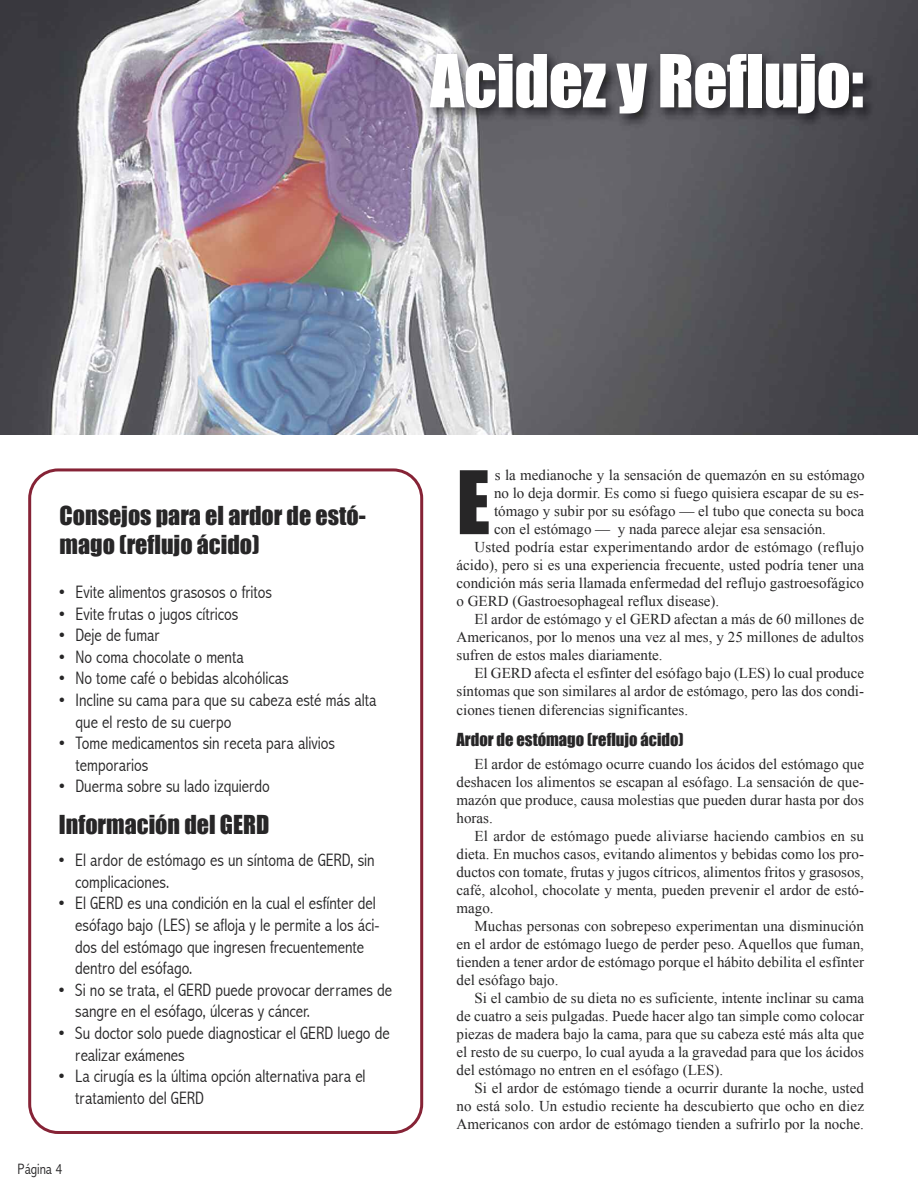
<style>
.page{position:relative;width:918px;height:1188px;background:#fff}
.page>*{position:absolute;margin:0;border:0;box-sizing:border-box;transform-origin:0 0}
.t1{font:80.85px "Impact";color:#272627}
.t2{font:67.5px "Impact";letter-spacing:-.01em;color:#fff}
.t3{font:24px/28.8px "Impact";color:#272627}
.t4{font:300 condensed 18px/21.6px "Abadi";color:#272627}
.t5{font:16.5px "Impact";color:#272627}
.t6{font:15px/18px "Times New Roman";color:#272627;text-align:justify}
.t7{font:300 condensed 15px "Abadi";color:#272627}
</style>
<div class="page">
<img style="left:0;top:0;width:918px;height:435px">
<svg style="left:28px;top:468px;width:395px;height:666px"></svg>
<img style="left:263px;top:39px;width:654px;height:108px">
<h2 class="t2" style="left:430px;top:39px;width:435px">Acidez y Reflujo:</h2>
<h3 class="t3" style="left:60px;top:501px;width:308px">Consejos para el ardor de estó&shy;mago (reflujo ácido)</h3>
<p class="t4" style="left:58px;top:582px;width:216px">• Evite alimentos grasosos o fritos</p>
<p class="t4" style="left:58px;top:603px;width:182px">• Evite frutas o jugos cítricos</p>
<p class="t4" style="left:58px;top:625px;width:104px">• Deje de fumar</p>
<p class="t4" style="left:58px;top:647px;width:188px">• No coma chocolate o menta</p>
<p class="t4" style="left:58px;top:668px;width:233px">• No tome café o bebidas alcohólicas</p>
<p class="t4" style="left:76px;top:690px;width:303px;text-indent:-18px">• Incline su cama para que su cabeza esté más alta que el resto de su cuerpo</p>
<p class="t4" style="left:76px;top:733px;width:261px;text-indent:-18px">• Tome medicamentos sin receta para alivios temporarios</p>
<p class="t4" style="left:58px;top:776px;width:214px">• Duerma sobre su lado izquierdo</p>
<h3 class="t3" style="left:59px;top:810px;width:212px">Información del GERD</h3>
<p class="t4" style="left:75px;top:850px;width:301px;text-indent:-18px">• El ardor de estómago es un síntoma de GERD, sin complicaciones.</p>
<p class="t4" style="left:75px;top:893px;width:306px;text-indent:-18px">• El GERD es una condición en la cual el esfínter del esófago bajo (LES) se afloja y le permite a los áci&shy;dos del estómago que ingresen frecuentemente dentro del esófago.</p>
<p class="t4" style="left:75px;top:980px;width:318px;text-indent:-18px">• Si no se trata, el GERD puede provocar derrames de sangre en el esófago, úlceras y cáncer.</p>
<p class="t4" style="left:75px;top:1023px;width:316px;text-indent:-18px">• Su doctor solo puede diagnosticar el GERD luego de realizar exámenes</p>
<p class="t4" style="left:75px;top:1066px;width:292px;text-indent:-18px">• La cirugía es la última opción alternativa para el tratamiento del GERD</p>
<p class="t7" style="left:18px;top:1161px;width:46px">Página 4</p>
<h1 class="t1" style="left:457px;top:453px;width:35px">E</h1>
<p class="t6" style="left:495px;top:466px;width:371px">s la medianoche y la sensación de quemazón en su estómago</p>
<p class="t6" style="left:494px;top:484px;width:371px">no lo deja dormir. Es como si fuego quisiera escapar de su es-</p>
<p class="t6" style="left:494px;top:502px;width:371px">tómago y subir por su esófago — el tubo que conecta su boca</p>
<p class="t6" style="left:494px;top:520px;width:333px">con el estómago — y nada parece alejar esa sensación.</p>
<p class="t6" style="left:475px;top:538px;width:391px">Usted podría estar experimentando ardor de estómago (reflujo</p>
<p class="t6" style="left:457px;top:556px;width:409px">ácido), pero si es una experiencia frecuente, usted podría tener una</p>
<p class="t6" style="left:457px;top:574px;width:409px">condición más seria llamada enfermedad del reflujo gastroesofágico</p>
<p class="t6" style="left:457px;top:592px;width:264px">o GERD (Gastroesophageal reflux disease).</p>
<p class="t6" style="left:475px;top:610px;width:391px">El ardor de estómago y el GERD afectan a más de 60 millones de</p>
<p class="t6" style="left:457px;top:628px;width:409px">Americanos, por lo menos una vez al mes, y 25 millones de adultos</p>
<p class="t6" style="left:457px;top:646px;width:208px">sufren de estos males diariamente.</p>
<p class="t6" style="left:475px;top:664px;width:391px">El GERD afecta el esfínter del esófago bajo (LES) lo cual produce</p>
<p class="t6" style="left:457px;top:682px;width:409px">síntomas que son similares al ardor de estómago, pero las dos condi-</p>
<p class="t6" style="left:457px;top:701px;width:233px">ciones tienen diferencias significantes.</p>
<p class="t5" style="left:457px;top:729px;width:229px">Ardor de estómago (reflujo ácido)</p>
<p class="t6" style="left:457px;top:755px;width:409px;text-indent:18px">El ardor de estómago ocurre cuando los ácidos del estómago que deshacen los alimentos se escapan al esófago. La sensación de que&shy;mazón que produce, causa molestias que pueden durar hasta por dos horas.</p>
<p class="t6" style="left:457px;top:827px;width:409px;text-indent:18px">El ardor de estómago puede aliviarse haciendo cambios en su dieta. En muchos casos, evitando alimentos y bebidas como los pro&shy;ductos con tomate, frutas y jugos cítricos, alimentos fritos y grasosos, café, alcohol, chocolate y menta, pueden prevenir el ardor de estó&shy;mago.</p>
<p class="t6" style="left:457px;top:917px;width:409px;text-indent:18px">Muchas personas con sobrepeso experimentan una disminución en el ardor de estómago luego de perder peso. Aquellos que fuman, tienden a tener ardor de estómago porque el hábito debilita el esfínter del esófago bajo.</p>
<p class="t6" style="left:457px;top:989px;width:409px;text-indent:18px">Si el cambio de su dieta no es suficiente, intente inclinar su cama de cuatro a seis pulgadas. Puede hacer algo tan simple como colocar piezas de madera bajo la cama, para que su cabeza esté más alta que el resto de su cuerpo, lo cual ayuda a la gravedad para que los ácidos del estómago no entren en el esófago (LES).</p>
<p class="t6" style="left:457px;top:1079px;width:409px;text-indent:18px">Si el ardor de estómago tiende a ocurrir durante la noche, usted no está solo. Un estudio reciente ha descubierto que ocho en diez Americanos con ardor de estómago tienden a sufrirlo por la noche.</p>
</div>
